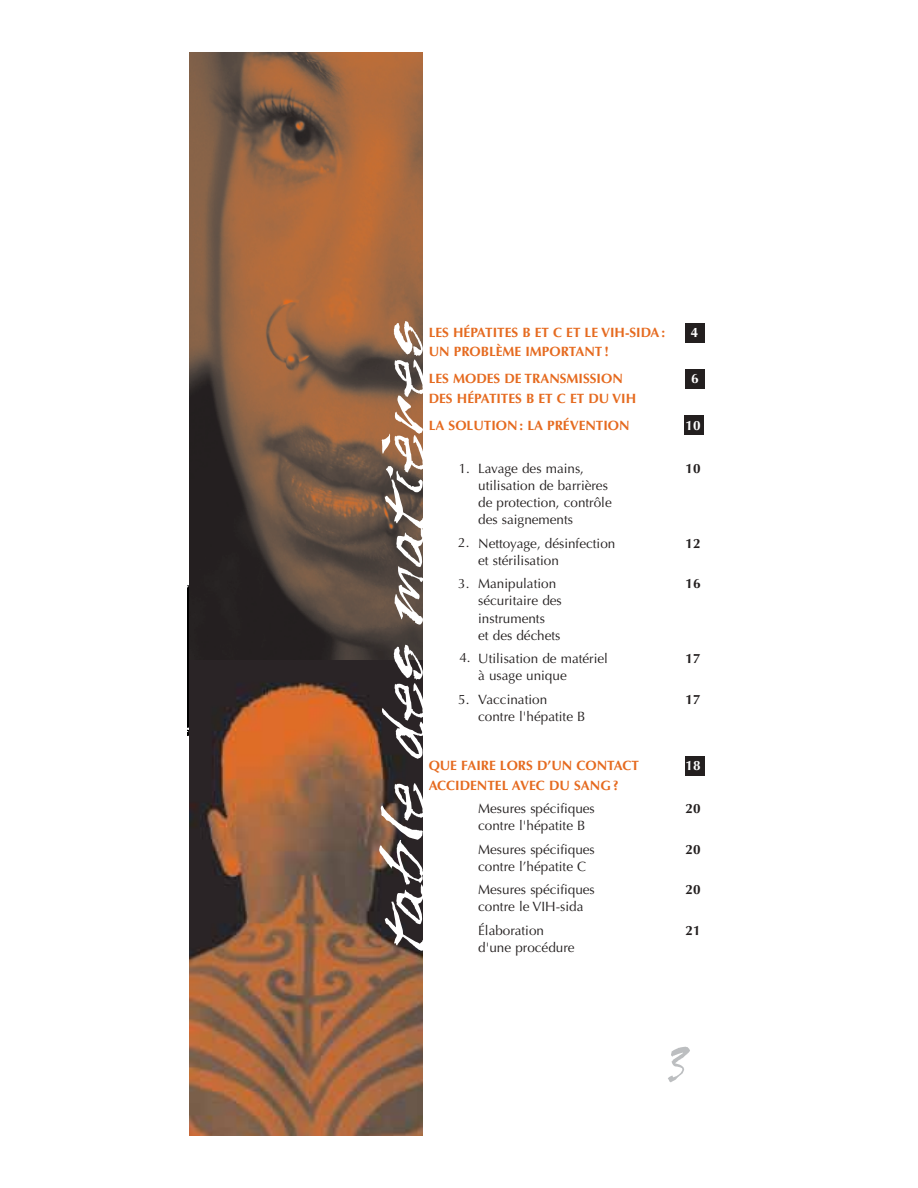
<style>
.page{position:relative;width:918px;height:1188px;background:#fff}
.page>*{position:absolute;margin:0;border:0;box-sizing:border-box;transform-origin:0 0}
.t1{font:66px "Tiger Rag Plain";color:#fff;scale:2 1}
.t2{font:54px "Tiger Rag Plain";color:#bcbec0}
.t3{font:13.5px/23.2px "Optima";color:#231f1f}
.t4{font:700 13.5px/27px "Optima";color:#e56a1f}
.t5{font:700 13.5px "Optima";color:#231f1f}
.t6{font:700 13.5px "Optima";color:#fff}
</style>
<div class="page">
<svg style="left:188px;top:580px;width:2px;height:159px"></svg>
<img style="left:190px;top:52px;width:232px;height:609px">
<img style="left:190px;top:661px;width:232px;height:475px">
<div style="left:685px;top:416px;width:19px;height:19px;background:#231f1f"></div>
<div style="left:685px;top:370px;width:19px;height:19px;background:#231f1f"></div>
<div style="left:685px;top:323px;width:20px;height:19px;background:#231f1f"></div>
<div style="left:685px;top:756px;width:20px;height:20px;background:#231f1f"></div>
<h1 class="t1" style="left:379px;top:949px;width:315px;rotate:-90deg">table des matières</h1>
<p class="t4" style="left:429px;top:320px;width:238px">LES HÉPATITES B ET C ET LE VIH-SIDA :</p>
<p class="t6" style="left:691px;top:327px;width:9px">4</p>
<p class="t4" style="left:429px;top:339px;width:196px">UN PROBLÈME IMPORTANT !<br>LES MODES DE TRANSMISSION</p>
<p class="t6" style="left:691px;top:373px;width:9px">6</p>
<p class="t4" style="left:429px;top:386px;width:209px">DES HÉPATITES B ET C ET DU VIH<br>LA SOLUTION : LA PRÉVENTION</p>
<p class="t6" style="left:686px;top:420px;width:17px">10</p>
<p class="t3" style="left:478px;top:458px;width:107px">Lavage des mains,</p>
<p class="t5" style="left:686px;top:462px;width:17px">10</p>
<p class="t3" style="left:478px;top:478px;width:135px;line-height:17.2px">utilisation de barrières de protection, contrôle des saignements</p>
<p class="t3" style="left:478px;top:533px;width:139px">Nettoyage, désinfection</p>
<p class="t5" style="left:686px;top:537px;width:17px">12</p>
<p class="t3" style="left:478px;top:550px;width:82px">et stérilisation<br>Manipulation</p>
<p class="t3" style="left:459px;top:458px;width:13px">1.</p>
<p class="t3" style="left:458px;top:532px;width:13px">2.</p>
<p class="t3" style="left:458px;top:573px;width:13px">3.</p>
<p class="t5" style="left:686px;top:578px;width:17px">16</p>
<p class="t3" style="left:478px;top:593px;width:85px;line-height:17.2px">sécuritaire des instruments<br>et des déchets</p>
<p class="t3" style="left:478px;top:648px;width:131px">Utilisation de matériel</p>
<p class="t5" style="left:686px;top:653px;width:17px">17</p>
<p class="t3" style="left:478px;top:665px;width:90px">à usage unique<br>Vaccination</p>
<p class="t3" style="left:459px;top:647px;width:13px">4.</p>
<p class="t3" style="left:458px;top:689px;width:13px">5.</p>
<p class="t5" style="left:686px;top:693px;width:17px">17</p>
<p class="t3" style="left:478px;top:706px;width:109px">contre l'hépatite B</p>
<p class="t4" style="left:429px;top:753px;width:212px">QUE FAIRE LORS D’UN CONTACT</p>
<p class="t6" style="left:686px;top:760px;width:17px">18</p>
<p class="t4" style="left:429px;top:773px;width:192px">ACCIDENTEL AVEC DU SANG ?</p>
<p class="t3" style="left:478px;top:798px;width:118px">Mesures spécifiques</p>
<p class="t5" style="left:686px;top:803px;width:17px">20</p>
<p class="t3" style="left:478px;top:815px;width:118px">contre l'hépatite B<br>Mesures spécifiques</p>
<p class="t5" style="left:686px;top:843px;width:17px">20</p>
<p class="t3" style="left:478px;top:856px;width:118px">contre l’hépatite C<br>Mesures spécifiques</p>
<p class="t5" style="left:686px;top:884px;width:17px">20</p>
<p class="t3" style="left:478px;top:896px;width:107px">contre le VIH-sida<br>Élaboration</p>
<p class="t5" style="left:686px;top:924px;width:17px">21</p>
<p class="t3" style="left:478px;top:937px;width:98px">d'une procédure</p>
<h2 class="t2" style="left:665px;top:1047px;width:22px">3</h2>
</div>
